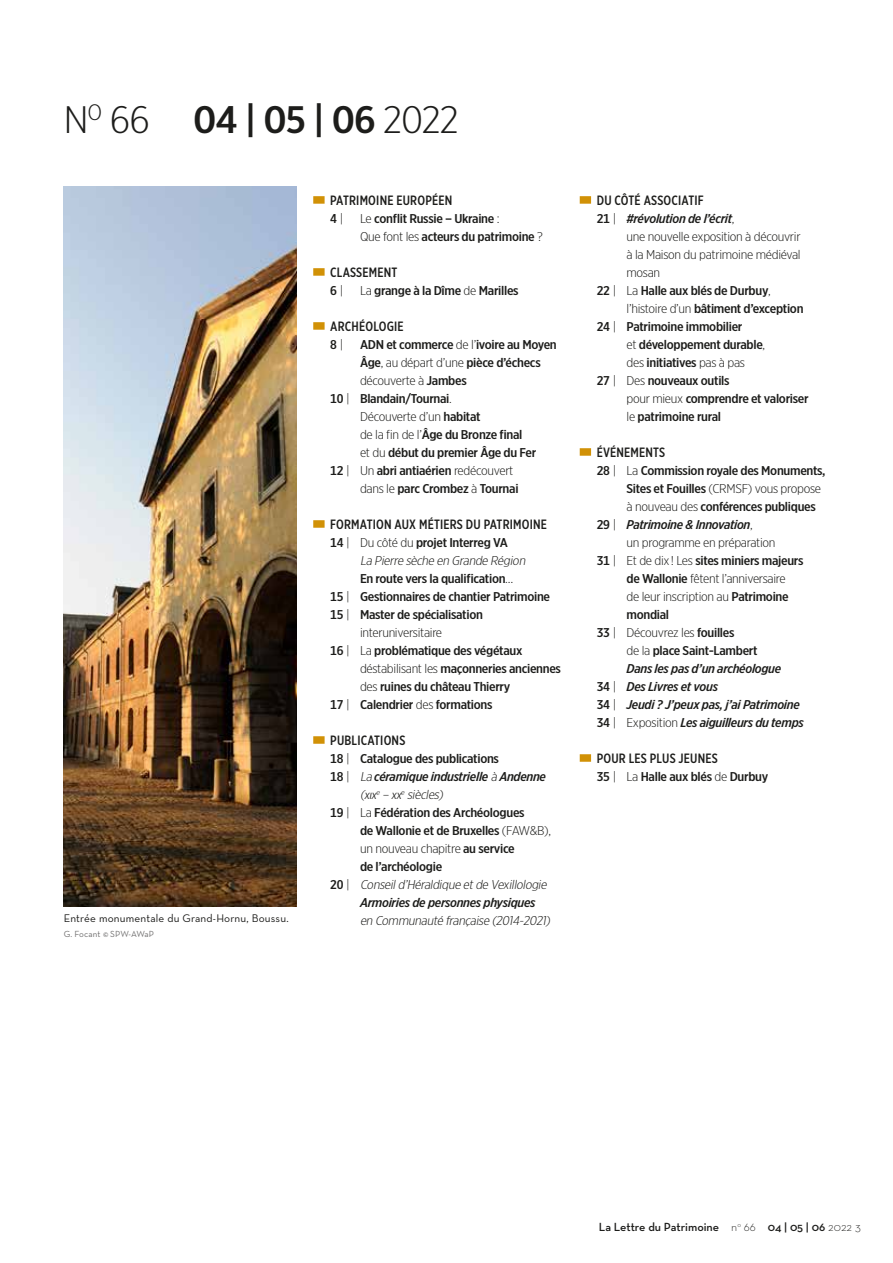
<style>
.page{position:relative;width:893px;height:1263px;background:#fff}
.page>*{position:absolute;margin:0;border:0;box-sizing:border-box;transform-origin:0 0}
.t1{font:500 38.25px "Gotham X Narrow";color:#1d1d1b;scale:1.18 1}
.t2{font:500 13.5px "Gotham X Narrow";letter-spacing:.015em;color:#1d1d1b}
.t3{font:500 12.75px/18px "Gotham X Narrow";letter-spacing:-.02em;color:#1d1d1b;scale:1.18 1}
.t4{font:300 12.75px "Gotham X Narrow";letter-spacing:-.02em;color:#1d1d1b;scale:1.18 1}
.t5{font:italic 500 12.75px "Gotham X Narrow";letter-spacing:-.02em;color:#1d1d1b;scale:1.18 1}
.t6{font:italic 300 12.75px "Gotham X Narrow";color:#1d1d1b;scale:1.18 1}
.t7{font:600 12px "Neutra Text";color:#1d1d1b}
.t8{font:11.25px "Neutra Text";letter-spacing:.015em;color:#1d1d1b}
.t9{font:9px "Neutra Text";letter-spacing:.01em;color:#706f6f}
.t10{font:italic 8.85px "Gotham X Narrow";color:#1d1d1b;scale:1.18 1}
.s1{font-weight:300}
.s2{font-weight:500}
.s3{font-weight:300;font-style:italic}
.s4{font-style:italic}
.s5{font-weight:300;font-size:12.75px}
.s6{font-weight:500;font-style:normal}
.s7{font-style:normal}
.s8{font-weight:300;font-style:normal}
</style>
<div class="page">
<div style="left:313px;top:196px;width:12px;height:8px;background:#d19106"></div>
<div style="left:313px;top:268px;width:12px;height:8px;background:#d19106"></div>
<div style="left:313px;top:322px;width:12px;height:8px;background:#d19106"></div>
<div style="left:313px;top:520px;width:12px;height:8px;background:#d19106"></div>
<div style="left:313px;top:736px;width:12px;height:8px;background:#d19106"></div>
<div style="left:580px;top:196px;width:11px;height:8px;background:#d19106"></div>
<div style="left:580px;top:448px;width:11px;height:8px;background:#d19106"></div>
<div style="left:580px;top:754px;width:11px;height:8px;background:#d19106"></div>
<img style="left:64px;top:187px;width:232px;height:720px">
<h1 class="t1" style="left:64px;top:96px;width:336px"><span class="s1">N</span><sup>O</sup> <span class="s1">66</span> 04 | 05 | 06 <span class="s1">2022</span></h1>
<p class="t8" style="left:64px;top:911px;width:226px">Entrée monumentale du Grand-Hornu, Boussu.</p>
<p class="t9" style="left:64px;top:928px;width:92px">G. Focant © SPW-AWaP</p>
<p class="t2" style="left:330px;top:192px;width:123px">PATRIMOINE EUROPÉEN</p>
<p class="t3" style="left:330px;top:209px;width:13px">4 <span class="s1">|</span></p>
<p class="t3" style="left:360px;top:209px;width:156px"><span class="s1">Le</span> conflit Russie – Ukraine <span class="s1">:<br>Que font les</span> acteurs du patrimoine <span class="s1">?</span></p>
<p class="t2" style="left:330px;top:264px;width:69px">CLASSEMENT</p>
<p class="t3" style="left:330px;top:281px;width:13px">6 <span class="s1">|</span></p>
<p class="t3" style="left:360px;top:281px;width:136px"><span class="s1">La</span> grange à la Dîme <span class="s1">de</span> Marilles</p>
<p class="t2" style="left:330px;top:318px;width:75px">ARCHÉOLOGIE</p>
<p class="t3" style="left:330px;top:335px;width:13px">8 <span class="s1">|</span></p>
<p class="t3" style="left:360px;top:335px;width:168px">ADN et commerce <span class="s1">de l’</span>ivoire au Moyen</p>
<p class="t3" style="left:360px;top:353px;width:155px">Âge<span class="s1">, au départ d’une</span> pièce d’échecs</p>
<p class="t4" style="left:360px;top:373px;width:92px">découverte à <span class="s2">Jambes</span></p>
<p class="t3" style="left:330px;top:389px;width:105px">10 <span class="s1">|</span> Blandain/Tournai<span class="s1">.</span></p>
<p class="t4" style="left:360px;top:409px;width:104px">Découverte d’un <span class="s2">habitat</span></p>
<p class="t3" style="left:360px;top:425px;width:139px"><span class="s1">de la fin de l’</span>Âge du Bronze final</p>
<p class="t3" style="left:360px;top:443px;width:151px"><span class="s1">et du</span> début du premier Âge du Fer</p>
<p class="t3" style="left:330px;top:461px;width:157px">12 <span class="s1">| Un</span> abri antiaérien <span class="s1">redécouvert</span></p>
<p class="t3" style="left:360px;top:479px;width:136px"><span class="s1">dans le</span> parc Crombez <span class="s1">à</span> Tournai</p>
<p class="t2" style="left:330px;top:516px;width:218px">FORMATION AUX MÉTIERS DU PATRIMOINE</p>
<p class="t3" style="left:330px;top:533px;width:152px">14 <span class="s1">| Du côté du</span> projet Interreg VA</p>
<p class="t6" style="left:360px;top:553px;width:144px">La Pierre sèche en Grande Région</p>
<p class="t3" style="left:360px;top:569px;width:132px">En route vers la qualification<span class="s1">…</span></p>
<p class="t3" style="left:330px;top:587px;width:188px">15 <span class="s1">|</span> Gestionnaires de chantier Patrimoine</p>
<p class="t3" style="left:330px;top:605px;width:131px">15 <span class="s1">|</span> Master de spécialisation</p>
<p class="t4" style="left:360px;top:625px;width:71px">interuniversitaire</p>
<p class="t3" style="left:330px;top:641px;width:164px">16 <span class="s1">| La</span> problématique des végétaux</p>
<p class="t3" style="left:360px;top:659px;width:172px"><span class="s1">déstabilisant les</span> maçonneries anciennes</p>
<p class="t3" style="left:360px;top:677px;width:129px"><span class="s1">des</span> ruines du château Thierry</p>
<p class="t3" style="left:330px;top:695px;width:139px">17 <span class="s1">|</span> Calendrier <span class="s1">des</span> formations</p>
<p class="t2" style="left:330px;top:732px;width:77px">PUBLICATIONS</p>
<p class="t3" style="left:330px;top:749px;width:184px">18 <span class="s1">|</span> Catalogue des publications<br>18 <span class="s1">|</span> <span class="s3">La</span> <span class="s4">céramique industrielle</span> <span class="s3">à</span><span class="s4">Andenne</span></p>
<p class="t10" style="left:360px;top:790px;width:17px"><span class="s5">(</span>XIX</p>
<p class="t10" style="left:376px;top:790px;width:24px"><sup>e</sup> <span class="s5">–</span> XX</p>
<p class="t6" style="left:401px;top:787px;width:39px"><sup>e</sup> siècles)</p>
<p class="t3" style="left:330px;top:803px;width:166px">19 <span class="s1">| La</span> Fédération des Archéologues</p>
<p class="t3" style="left:360px;top:821px;width:163px">de Wallonie et de Bruxelles <span class="s1">(FAW&amp;B),</span></p>
<p class="t4" style="left:360px;top:841px;width:133px">un nouveau chapitre <span class="s2">au service</span></p>
<p class="t3" style="left:360px;top:857px;width:71px">de l’archéologie</p>
<p class="t6" style="left:330px;top:877px;width:187px"><span class="s6">2 0</span> <span class="s7">|</span> Conseild’Héraldique etde Vexillologie</p>
<p class="t5" style="left:360px;top:894px;width:150px">Armoiries de personnes physiques</p>
<p class="t6" style="left:360px;top:913px;width:165px">en Communauté française (2014-2021)</p>
<p class="t2" style="left:597px;top:192px;width:108px">DU CÔTÉ ASSOCIATIF</p>
<p class="t5" style="left:597px;top:210px;width:118px"><span class="s7">21</span> <span class="s8">|</span> #révolution de l’écrit<span class="s8">,</span></p>
<p class="t4" style="left:626px;top:229px;width:149px">une nouvelle exposition à découvrir</p>
<p class="t4" style="left:626px;top:247px;width:149px">à la Maison du patrimoine médiéval</p>
<p class="t4" style="left:626px;top:265px;width:30px">mosan</p>
<p class="t3" style="left:597px;top:281px;width:149px">22 <span class="s1">| La</span> Halle aux blés de Durbuy<span class="s1">,</span></p>
<p class="t3" style="left:626px;top:299px;width:152px"><span class="s1">l’histoire d’un</span> bâtiment d’exception</p>
<p class="t3" style="left:597px;top:317px;width:125px">24 <span class="s1">|</span> Patrimoine immobilier</p>
<p class="t3" style="left:626px;top:335px;width:119px"><span class="s1">et</span> développement durable<span class="s1">,</span></p>
<p class="t3" style="left:626px;top:353px;width:102px"><span class="s1">des</span> initiatives <span class="s1">pas à pas</span></p>
<p class="t3" style="left:597px;top:371px;width:114px">27 <span class="s1">| Des</span> nouveaux outils</p>
<p class="t3" style="left:626px;top:389px;width:156px"><span class="s1">pour mieux</span> comprendre et valoriser</p>
<p class="t3" style="left:626px;top:407px;width:82px"><span class="s1">le</span> patrimoine rural</p>
<p class="t2" style="left:597px;top:444px;width:70px">ÉVÉNEMENTS</p>
<p class="t3" style="left:597px;top:461px;width:195px">28 <span class="s1">| La</span> Commission royale des Monuments,</p>
<p class="t4" style="left:626px;top:481px;width:166px"><span class="s2">Sites et Fouilles</span> (CRMSF) vous propose</p>
<p class="t3" style="left:626px;top:497px;width:162px"><span class="s1">à nouveau des</span> conférences publiques</p>
<p class="t5" style="left:597px;top:516px;width:134px"><span class="s7">29</span> <span class="s8">|</span> Patrimoine &amp; Innovation<span class="s8">,</span></p>
<p class="t4" style="left:626px;top:535px;width:128px">un programme en préparation</p>
<p class="t3" style="left:597px;top:551px;width:177px">31 <span class="s1">| Et de dix ! Les</span> sites miniers majeurs</p>
<p class="t4" style="left:626px;top:571px;width:136px"><span class="s2">de Wallonie</span> fêtent l’anniversaire</p>
<p class="t4" style="left:626px;top:589px;width:139px">de leur inscription au <span class="s2">Patrimoine</span></p>
<p class="t3" style="left:626px;top:605px;width:38px">mondial</p>
<p class="t4" style="left:597px;top:625px;width:118px"><span class="s2">33</span> | Découvrez les <span class="s2">fouilles</span></p>
<p class="t3" style="left:626px;top:641px;width:113px"><span class="s1">de la</span> place Saint-Lambert</p>
<p class="t5" style="left:626px;top:660px;width:133px">Dans les pas d’un archéologue</p>
<p class="t5" style="left:597px;top:678px;width:104px"><span class="s7">34</span> <span class="s8">|</span> Des Livres et vous</p>
<p class="t5" style="left:597px;top:696px;width:174px"><span class="s7">34</span> <span class="s8">|</span> Jeudi ? J’peux pas, j’ai Patrimoine</p>
<p class="t5" style="left:597px;top:714px;width:177px"><span class="s7">34</span> <span class="s8">| Exposition</span> Les aiguilleurs du temps</p>
<p class="t2" style="left:597px;top:750px;width:123px">POUR LES PLUS JEUNES</p>
<p class="t3" style="left:597px;top:767px;width:147px">35 <span class="s1">| La</span> Halle aux blés <span class="s1">de</span> Durbuy</p>
<p class="t7" style="left:599px;top:1219px;width:264px">La Lettre du Patrimoine <span class="s1">n</span><sup>o</sup> <span class="s1">66</span> 04 | 05 | 06 <span class="s1">2022 3</span></p>
</div>
